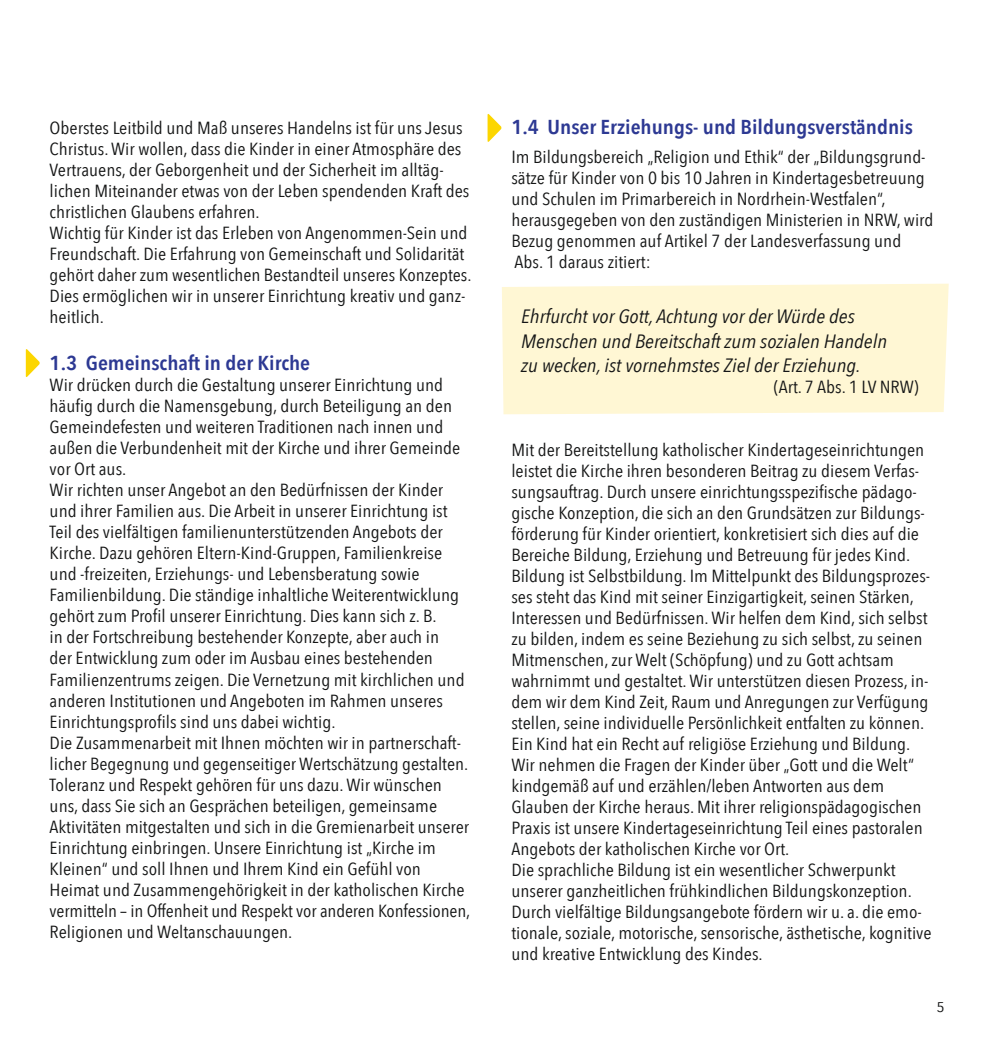
<style>
.page{position:relative;width:993px;height:1042px;background:#fff}
.page>*{position:absolute;margin:0;border:0;box-sizing:border-box;transform-origin:0 0}
.t1{font:600 20.12px "Avenir Next Condensed";color:#2d3993;scale:1.1 1}
.t2{font:italic 19.25px/24.5px "Avenir Next Condensed";color:#151616;scale:1.1 1}
.t3{font:17.5px/21px "Avenir Next Condensed";color:#151616;scale:1.1 1}
.t4{font:14px "Avenir Next Condensed";color:#151616;scale:1.25 1}
</style>
<div class="page">
<div style="left:502px;top:284px;width:446px;height:130px;background:#fff7d4"></div>
<svg style="left:26px;top:349px;width:14px;height:28px"></svg>
<svg style="left:487px;top:114px;width:14px;height:28px"></svg>
<p class="t3" style="left:50px;top:117px;width:385px">Oberstes Leitbild und Maß unseres Handelns ist für uns Jesus Christus. Wir wollen, dass die Kinder in einer Atmosphäre des Vertrauens, der Geborgenheit und der Sicherheit im alltäg&shy;lichen Miteinander etwas von der Leben spendenden Kraft des christlichen Glaubens erfahren.<br>Wichtig für Kinder ist das Erleben von Angenommen-Sein und Freundschaft. Die Erfahrung von Gemeinschaft und Solidarität gehört daher zum wesentlichen Bestandteil unseres Konzeptes.<br>Dies ermöglichen wir in unserer Einrichtung kreativ und ganz&shy;heitlich.</p>
<p class="t1" style="left:50px;top:346px;width:238px">1.3 Gemeinschaft in der Kirche</p>
<p class="t3" style="left:50px;top:374px;width:384px">Wir drücken durch die Gestaltung unserer Einrichtung und häufig durch die Namensgebung, durch Beteiligung an den Gemeindefesten und weiteren Traditionen nach innen und außen die Verbundenheit mit der Kirche und ihrer Gemeinde vor Ort aus.<br>Wir richten unser Angebot an den Bedürfnissen der Kinder und ihrer Familien aus. Die Arbeit in unserer Einrichtung ist Teil des vielfältigen familienunterstützenden Angebots der Kirche. Dazu gehören Eltern-Kind-Gruppen, Familienkreise und -freizeiten, Erziehungs- und Lebensberatung sowie Familienbildung. Die ständige inhaltliche Weiterentwicklung gehört zum Profil unserer Einrichtung. Dies kann sich z. B.<br>in der Fortschreibung bestehender Konzepte, aber auch in<br>der Entwicklung zum oder im Ausbau eines bestehenden Familienzentrums zeigen. Die Vernetzung mit kirchlichen und anderen Institutionen und Angeboten im Rahmen unseres Einrichtungsprofils sind uns dabei wichtig.<br>Die Zusammenarbeit mit Ihnen möchten wir in partnerschaft&shy;licher Begegnung und gegenseitiger Wertschätzung gestalten.<br>Toleranz und Respekt gehören für uns dazu. Wir wünschen uns, dass Sie sich an Gesprächen beteiligen, gemeinsame Aktivitäten mitgestalten und sich in die Gremienarbeit unserer Einrichtung einbringen. Unsere Einrichtung ist „Kirche im Kleinen“ und soll Ihnen und Ihrem Kind ein Gefühl von Heimat und Zusammengehörigkeit in der katholischen Kirche vermitteln – in Offenheit und Respekt vor anderen Konfessionen, Religionen und Weltanschauungen.</p>
<p class="t1" style="left:511px;top:110px;width:366px">1.4 Unser Erziehungs- und Bildungsverständnis</p>
<p class="t3" style="left:511px;top:145px;width:385px">Im Bildungsbereich „Religion und Ethik“ der „Bildungsgrund&shy;sätze für Kinder von 0 bis 10 Jahren in Kindertagesbetreuung und Schulen im Primarbereich in Nordrhein-Westfalen“, herausgegeben von den zuständigen Ministerien in NRW, wird Bezug genommen auf Artikel 7 der Landesverfassung und Abs. 1 daraus zitiert:</p>
<p class="t2" style="left:521px;top:304px;width:334px">Ehrfurcht vor Gott, Achtung vor der Würde des<br>Menschen und Bereitschaft zum sozialen Handeln zu wecken, ist vornehmstes Ziel der Erziehung.</p>
<p class="t3" style="left:773px;top:376px;width:133px">(Art. 7 Abs. 1 LV NRW)</p>
<p class="t3" style="left:511px;top:439px;width:383px">Mit der Bereitstellung katholischer Kindertageseinrichtungen leistet die Kirche ihren besonderen Beitrag zu diesem Verfas&shy;sungsauftrag. Durch unsere einrichtungsspezifische pädago&shy;gische Konzeption, die sich an den Grundsätzen zur Bildungs&shy;förderung für Kinder orientiert, konkretisiert sich dies auf die Bereiche Bildung, Erziehung und Betreuung für jedes Kind.<br>Bildung ist Selbstbildung. Im Mittelpunkt des Bildungsprozes&shy;ses steht das Kind mit seiner Einzigartigkeit, seinen Stärken, Interessen und Bedürfnissen. Wir helfen dem Kind, sich selbst zu bilden, indem es seine Beziehung zu sich selbst, zu seinen Mitmenschen, zur Welt (Schöpfung) und zu Gott achtsam wahrnimmt und gestaltet. Wir unterstützen diesen Prozess, in&shy;dem wir dem Kind Zeit, Raum und Anregungen zur Verfügung stellen, seine individuelle Persönlichkeit entfalten zu können.<br>Ein Kind hat ein Recht auf religiöse Erziehung und Bildung.<br>Wir nehmen die Fragen der Kinder über „Gott und die Welt“ kindgemäß auf und erzählen/leben Antworten aus dem Glauben der Kirche heraus. Mit ihrer religionspädagogischen Praxis ist unsere Kindertageseinrichtung Teil eines pastoralen Angebots der katholischen Kirche vor Ort.<br>Die sprachliche Bildung ist ein wesentlicher Schwerpunkt unserer ganzheitlichen frühkindlichen Bildungskonzeption.<br>Durch vielfältige Bildungsangebote fördern wir u. a. die emo&shy;tionale, soziale, motorische, sensorische, ästhetische, kognitive und kreative Entwicklung des Kindes.</p>
<p class="t4" style="left:936px;top:995px;width:8px">5</p>
</div>
